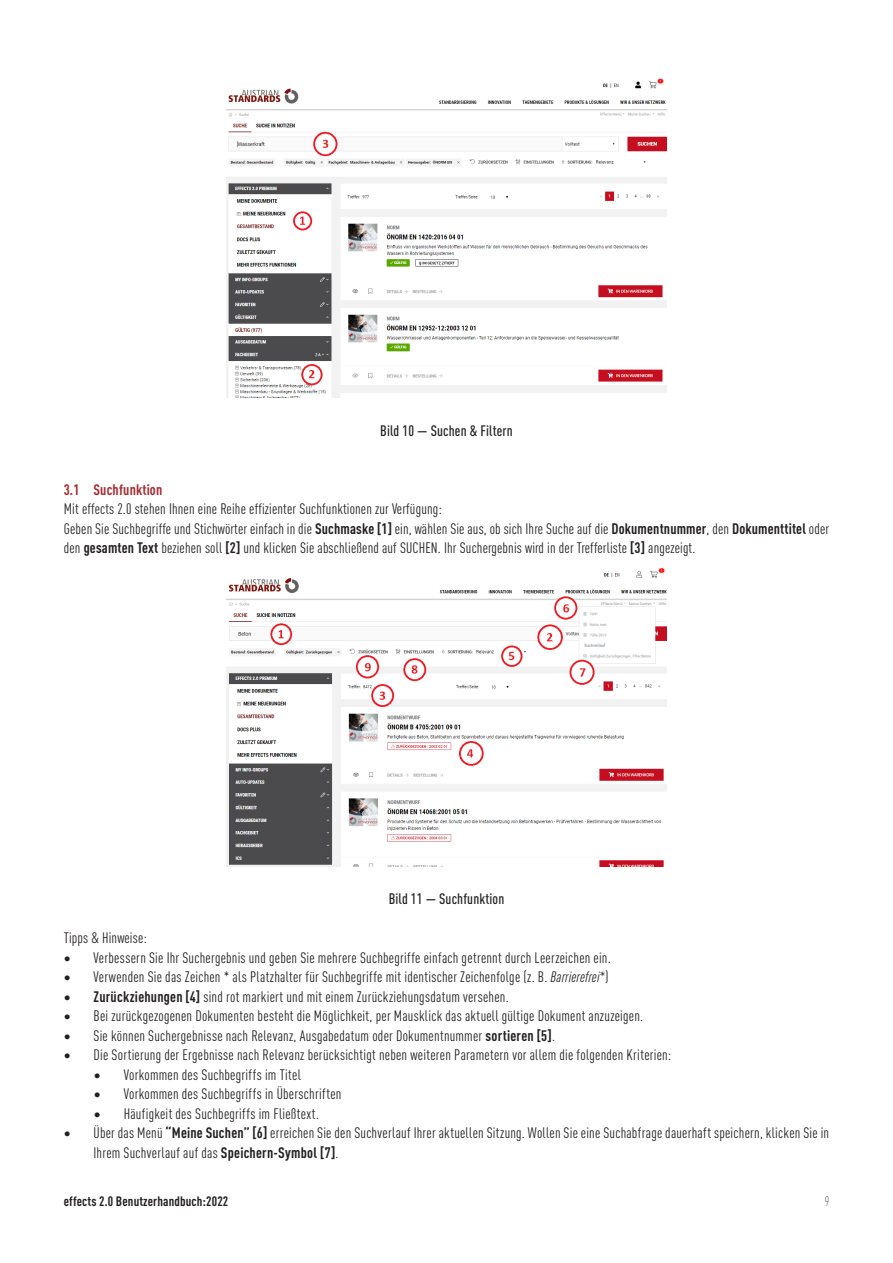
<style>
.page{position:relative;width:893px;height:1263px;background:#fff}
.page>*{position:absolute;margin:0;border:0;box-sizing:border-box;transform-origin:0 0}
.List_Continue{font:condensed 15px/19.5px "DINOT";letter-spacing:.015em;color:#231f20}
.Body_Text{font:condensed 15px/19.5px "DINOT";letter-spacing:.01em;color:#231f20}
.List_Continue_2{font:condensed 15px "DINOT";letter-spacing:.015em;color:#231f20}
.Figure_title{font:500 condensed 15px "DINOT";letter-spacing:.01em;color:#231f20}
.Heading_2{font:700 condensed 15px "DINOT";letter-spacing:.01em;color:#a72b30}
.Page_Footer{font:700 condensed 13.5px "DINOT";letter-spacing:.01em;color:#231f20}
.Page_Footer-2{font:300 condensed 13.5px "DINOT";color:#231f20}
.s1{font-weight:700}
.s2{font-style:italic}
</style>
<div class="page">
<img style="left:226px;top:78px;width:441px;height:320px">
<img style="left:227px;top:568px;width:439px;height:298px">
<p class="Figure_title" style="left:380px;top:420px;width:134px">Bild 10 — Suchen &amp; Filtern</p>
<h2 class="Heading_2" style="left:64px;top:478px;width:100px">3.1 Suchfunktion</h2>
<p class="Body_Text" style="left:64px;top:498px;width:380px">Mit effects 2.0 stehen Ihnen eine Reihe effizienter Suchfunktionen zur Verfügung:</p>
<p class="Body_Text" style="left:64px;top:518px;width:767px">Geben Sie Suchbegriffe und Stichwörter einfach in die <span class="s1">Suchmaske [1]</span> ein, wählen Sie aus, ob sich Ihre Suche auf die <span class="s1">Dokumentnummer</span>, den <span class="s1">Dokumenttitel</span> oder den <span class="s1">gesamten Text</span> beziehen soll <span class="s1">[2]</span> und klicken Sie abschließend auf SUCHEN. Ihr Suchergebnis wird in der Trefferliste <span class="s1">[3]</span> angezeigt.</p>
<p class="Figure_title" style="left:389px;top:888px;width:117px">Bild 11 — Suchfunktion</p>
<p class="Body_Text" style="left:64px;top:927px;width:85px">Tipps &amp; Hinweise:</p>
<p class="List_Continue" style="left:64px;top:947px;width:548px">• Verbessern Sie Ihr Suchergebnis und geben Sie mehrere Suchbegriffe einfach getrennt durch Leerzeichen ein.</p>
<p class="List_Continue" style="left:64px;top:966px;width:546px">• Verwenden Sie das Zeichen * als Platzhalter für Suchbegriffe mit identischer Zeichenfolge (z. B. <span class="s2">Barrierefrei*</span>)</p>
<p class="List_Continue" style="left:64px;top:986px;width:446px">• <span class="s1">Zurückziehungen [4]</span> sind rot markiert und mit einem Zurückziehungsdatum versehen.</p>
<p class="List_Continue" style="left:64px;top:1005px;width:581px">• Bei zurückgezogenen Dokumenten besteht die Möglichkeit, per Mausklick das aktuell gültige Dokument anzuzeigen.</p>
<p class="List_Continue" style="left:64px;top:1025px;width:493px">• Sie können Suchergebnisse nach Relevanz, Ausgabedatum oder Dokumentnummer <span class="s1">sortieren [5]</span>.</p>
<p class="List_Continue" style="left:64px;top:1044px;width:609px">• Die Sortierung der Ergebnisse nach Relevanz berücksichtigt neben weiteren Parametern vor allem die folgenden Kriterien:</p>
<p class="List_Continue_2" style="left:94px;top:1064px;width:208px">• Vorkommen des Suchbegriffs im Titel</p>
<p class="List_Continue_2" style="left:94px;top:1083px;width:249px">• Vorkommen des Suchbegriffs in Überschriften</p>
<p class="List_Continue_2" style="left:94px;top:1103px;width:227px">• Häufigkeit des Suchbegriffs im Fließtext.</p>
<p class="List_Continue" style="left:94px;top:1122px;width:737px;text-indent:-30px">• Über das Menü <span class="s1">“Meine Suchen” [6]</span> erreichen Sie den Suchverlauf Ihrer aktuellen Sitzung. Wollen Sie eine Suchabfrage dauerhaft speichern, klicken Sie in<br>Ihrem Suchverlauf auf das <span class="s1">Speichern-Symbol [7]</span>.</p>
<p class="Page_Footer" style="left:64px;top:1192px;width:166px">effects 2.0 Benutzerhandbuch:2022</p>
<p class="Page_Footer-2" style="left:825px;top:1193px;width:6px">9</p>
</div>
